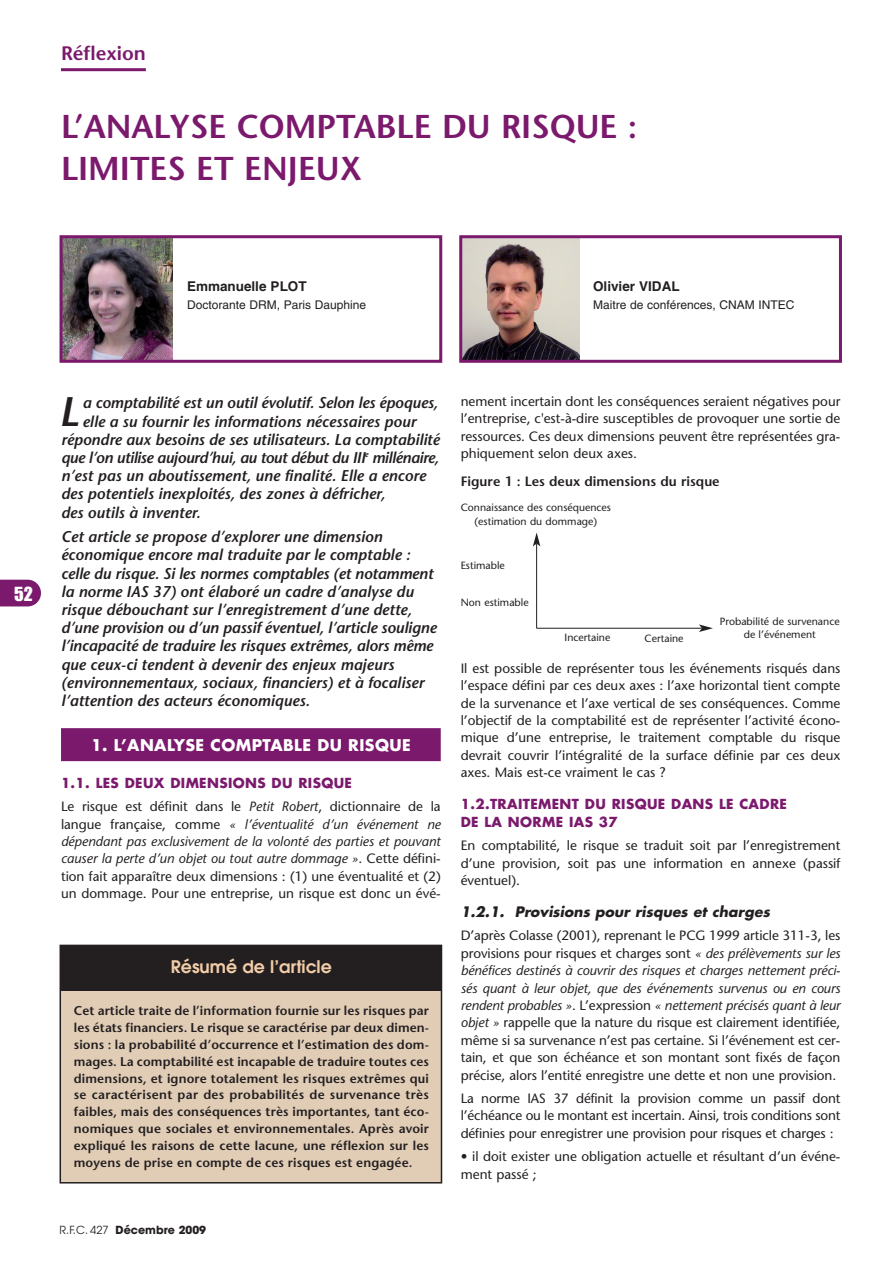
<style>
.page{position:relative;width:893px;height:1263px;background:#fff}
.page>*{position:absolute;margin:0;border:0;box-sizing:border-box;transform-origin:0 0}
.t1{font:italic 600 41.25px "Stone Sans";color:#231f20}
.t2{font:600 33px/42px "Stone Sans";color:#7b196d}
.t3{font:600 19.5px "Stone Sans";color:#7b196d}
.t4{font:18px "Impact";color:#fff}
.t5{font:600 17.25px "Avant Garde";color:#f3cda8}
.t6{font:700 15.75px "Futura";letter-spacing:.025em;color:#fff}
.t7{font:italic 600 15.6px/18.1px "Stone Sans";color:#231f20}
.t8{font:italic 600 15.6px "Stone Sans";letter-spacing:-.03em;color:#231f20}
.t9{font:italic 700 14.1px "Futura";color:#231f20}
.t10{font:13.5px/17.4px "Stone Sans";color:#231f20;text-align:justify}
.t11{font:700 13.5px/17.4px "Futura";letter-spacing:.025em;color:#7b196d}
.t12{font:600 13.5px "Stone Sans";color:#231f20}
.t13{font:700 13.5px "Helvetica";color:#231f20}
.t14{font:600 12.75px/16.8px "Stone Sans";letter-spacing:.01em;color:#231f20;text-align:justify}
.t15{font:12px "Helvetica";color:#231f20}
.t16{font:700 11.1px "Avant Garde";color:#231f20}
.t17{font:10.5px/13.5px "Stone Sans";color:#231f20;text-align:center}
.s1{font-style:italic}
.s2{font-weight:400}
</style>
<div class="page">
<hr style="left:61px;top:68px;width:85px;height:3px;background:#7b196d">
<svg style="left:0;top:580px;width:41px;height:26px"></svg>
<div style="left:61px;top:728px;width:380px;height:33px;background:#7b196d"></div>
<div style="left:60px;top:945px;width:381px;height:238px;background:#e1cdb6"></div>
<div style="left:60px;top:945px;width:382px;height:238px;border:2px solid #231f20"></div>
<div style="left:61px;top:945px;width:381px;height:46px;background:#231f20"></div>
<img style="left:463px;top:239px;width:117px;height:120px">
<div style="left:459px;top:235px;width:383px;height:128px;border:3px solid #7b196d"></div>
<img style="left:64px;top:239px;width:108px;height:120px">
<div style="left:60px;top:235px;width:382px;height:128px;border:3px solid #7b196d"></div>
<hr style="left:537px;top:628px;width:165px;height:1px;background:#231f20">
<svg style="left:699px;top:624px;width:14px;height:8px"></svg>
<hr style="left:536px;top:544px;width:1px;height:84px;background:#231f20">
<svg style="left:533px;top:532px;width:7px;height:14px"></svg>
<h3 class="t3" style="left:61px;top:45px;width:86px">Réflexion</h3>
<h2 class="t2" style="left:61px;top:109px;width:578px">L’ANALYSE COMPTABLE DU RISQUE :<br>LIMITES ET ENJEUX</h2>
<p class="t13" style="left:187px;top:281px;width:121px">Emmanuelle PLOT</p>
<p class="t15" style="left:187px;top:300px;width:181px">Doctorante DRM, Paris Dauphine</p>
<p class="t13" style="left:593px;top:281px;width:88px">Olivier VIDAL</p>
<p class="t15" style="left:593px;top:300px;width:203px">Maitre de conférences, CNAM INTEC</p>
<h3 class="t4" style="left:14px;top:588px;width:20px">52</h3>
<h1 class="t1" style="left:59px;top:396px;width:21px">L</h1>
<p class="t7" style="left:82px;top:395px;width:357px">a comptabilité est un outil évolutif. Selon les époques,</p>
<p class="t7" style="left:82px;top:414px;width:335px">elle a su fournir les informations nécessaires pour</p>
<p class="t7" style="left:61px;top:432px;width:380px">répondre aux besoins de ses utilisateurs. La comptabilité</p>
<p class="t8" style="left:61px;top:451px;width:379px">que l’on utilise aujourd’hui, au tout début du III<sup>e</sup> millénaire,</p>
<p class="t7" style="left:61px;top:468px;width:366px">n’est pas un aboutissement, une finalité. Elle a encore</p>
<p class="t7" style="left:61px;top:486px;width:326px">des potentiels inexploités, des zones à défricher,</p>
<p class="t7" style="left:61px;top:505px;width:141px">des outils à inventer.</p>
<p class="t7" style="left:61px;top:529px;width:377px">Cet article se propose d’explorer une dimension économique encore mal traduite par le comptable : celle du risque. Si les normes comptables (et notamment la norme IAS 37) ont élaboré un cadre d’analyse du risque débouchant sur l’enregistrement d’une dette, d’une provision ou d’un passif éventuel, l’article souligne l’incapacité de traduire les risques extrêmes, alors même que ceux-ci tendent à devenir des enjeux majeurs (environnementaux, sociaux, financiers) et à focaliser l’attention des acteurs économiques.</p>
<p class="t6" style="left:91px;top:738px;width:321px">1. L’ANALYSE COMPTABLE DU RISQUE</p>
<p class="t11" style="left:61px;top:775px;width:292px">1.1. LES DEUX DIMENSIONS DU RISQUE</p>
<p class="t10" style="left:61px;top:799px;width:381px">Le risque est définit dans le <span class="s1">Petit Robert</span>, dictionnaire de la langue française, comme <span class="s1">« l’éventualité d’un événement ne dépendant pas exclusivement de la volonté des parties et pouvant causer la perte d’un objet ou tout autre dommage »</span>. Cette défini&shy;tion fait apparaître deux dimensions : (1) une éventualité et (2) un dommage. Pour une entreprise, un risque est donc un évé-</p>
<p class="t5" style="left:171px;top:960px;width:162px">Résumé de l’article</p>
<p class="t14" style="left:74px;top:1004px;width:357px">Cet article traite de l’information fournie sur les risques par les états financiers. Le risque se caractérise par deux dimen&shy;sions : la probabilité d’occurrence et l’estimation des dom&shy;mages. La comptabilité est incapable de traduire toutes ces dimensions, et ignore totalement les risques extrêmes qui se caractérisent par des probabilités de survenance très faibles, mais des conséquences très importantes, tant éco&shy;nomiques que sociales et environnementales. Après avoir expliqué les raisons de cette lacune, une réflexion sur les moyens de prise en compte de ces risques est engagée.</p>
<p class="t16" style="left:60px;top:1226px;width:148px"><span class="s2">R.F.C. 427</span> Décembre 2009</p>
<p class="t10" style="left:461px;top:394px;width:381px">nement incertain dont les conséquences seraient négatives pour l’entreprise, c'est-à-dire susceptibles de provoquer une sortie de ressources. Ces deux dimensions peuvent être représentées gra&shy;phiquement selon deux axes.</p>
<p class="t12" style="left:461px;top:476px;width:260px">Figure 1 : Les deux dimensions du risque</p>
<p class="t17" style="left:461px;top:502px;width:152px">Connaissance des conséquences (estimation du dommage)</p>
<p class="t17" style="left:461px;top:560px;width:46px">Estimable</p>
<p class="t17" style="left:461px;top:596px;width:69px">Non estimable</p>
<p class="t17" style="left:565px;top:632px;width:47px">Incertaine</p>
<p class="t17" style="left:645px;top:632px;width:40px">Certaine</p>
<p class="t17" style="left:720px;top:615px;width:121px">Probabilité de survenance de l’événement</p>
<p class="t10" style="left:461px;top:661px;width:381px">Il est possible de représenter tous les événements risqués dans l’espace défini par ces deux axes : l’axe horizontal tient compte de la survenance et l’axe vertical de ses conséquences. Comme l’objectif de la comptabilité est de représenter l’activité écono&shy;mique d’une entreprise, le traitement comptable du risque devrait couvrir l’intégralité de la surface définie par ces deux axes. Mais est-ce vraiment le cas ?</p>
<p class="t11" style="left:461px;top:796px;width:328px">1.2.TRAITEMENT DU RISQUE DANS LE CADRE<br>DE LA NORME IAS 37</p>
<p class="t10" style="left:461px;top:838px;width:381px">En comptabilité, le risque se traduit soit par l’enregistrement d’une provision, soit pas une information en annexe (passif éventuel).</p>
<p class="t9" style="left:461px;top:905px;width:313px">1.2.1. Provisions pour risques et charges</p>
<p class="t10" style="left:461px;top:928px;width:381px">D’après Colasse (2001), reprenant le PCG 1999 article 311-3, les provisions pour risques et charges sont <span class="s1">« des prélèvements sur les bénéfices destinés à couvrir des risques et charges nettement préci&shy;sés quant à leur objet, que des événements survenus ou en cours rendent probables »</span>. L’expression <span class="s1">« nettement précisés quant à leur objet »</span> rappelle que la nature du risque est clairement identifiée, même si sa survenance n’est pas certaine. Si l’événement est cer&shy;tain, et que son échéance et son montant sont fixés de façon précise, alors l’entité enregistre une dette et non une provision.</p>
<p class="t10" style="left:461px;top:1091px;width:381px">La norme IAS 37 définit la provision comme un passif dont l’échéance ou le montant est incertain. Ainsi, trois conditions sont définies pour enregistrer une provision pour risques et charges :</p>
<p class="t10" style="left:461px;top:1149px;width:381px">• il doit exister une obligation actuelle et résultant d’un événe&shy;ment passé ;</p>
</div>
